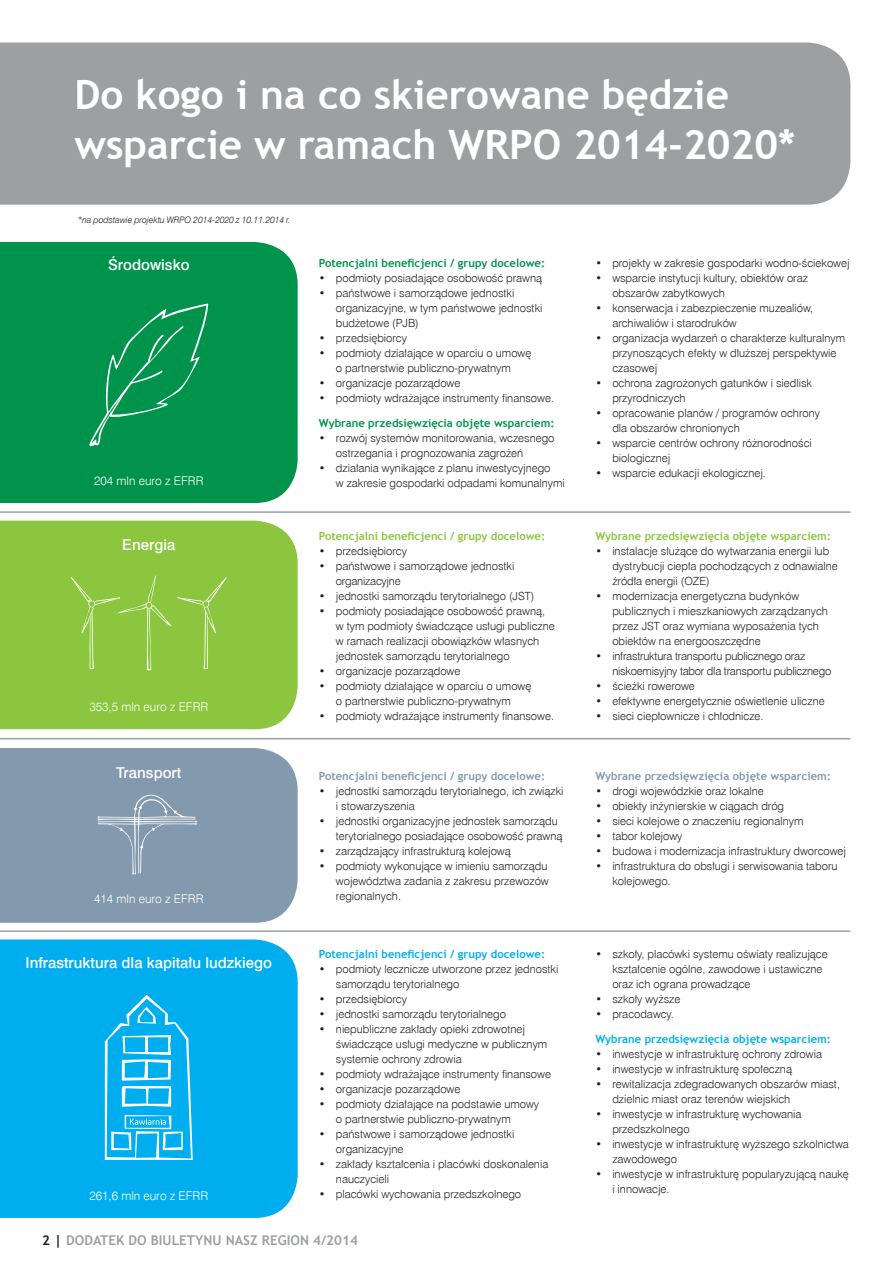
<style>
.page{position:relative;width:893px;height:1263px;background:#fff}
.page>*{position:absolute;margin:0;border:0;box-sizing:border-box;transform-origin:0 0}
.t1{font:700 40.5px/49.5px "Trebuchet MS";color:#fff}
.t2{font:15px "Swis 721 Md EU";color:#fff}
.t3{font:700 13.5px "Trebuchet MS";color:#9d9fa2}
.t4{font:12px "Swis 721 Lt EU";color:#fff}
.t5{font:11.25px/15px "Swis 721 Lt EU";color:#231f20}
.t6{font:11.25px/15px "Swis 721 Lt EU";letter-spacing:-.02em;color:#231f20}
.t7{font:700 11.25px "Trebuchet MS";color:#8399ad}
.t8{font:700 11.25px "Trebuchet MS";color:#00934c}
.t9{font:700 11.25px "Trebuchet MS";color:#8bc63e}
.t10{font:700 11.25px "Trebuchet MS";color:#00aeef}
.t11{font:italic 9px "Swis 721 Lt EU";letter-spacing:-.005em;color:#231f20}
.s1{color:#231f20}
</style>
<div class="page">
<div style="left:0;top:43px;width:850px;height:162px;background:#9d9fa2"></div>
<hr style="left:0;top:511px;width:850px;height:2px;background:#9d9fa2">
<hr style="left:0;top:738px;width:850px;height:1px;background:#9d9fa2">
<hr style="left:0;top:930px;width:850px;height:2px;background:#9d9fa2">
<div style="left:0;top:521px;width:298px;height:208px;background:#8bc63e"></div>
<div style="left:0;top:242px;width:298px;height:261px;background:#00934c"></div>
<svg style="left:89px;top:303px;width:119px;height:143px;background:#109957"></svg>
<div style="left:0;top:748px;width:298px;height:175px;background:#8399ad"></div>
<svg style="left:71px;top:575px;width:156px;height:95px;background:#8fc846"></svg>
<svg style="left:97px;top:794px;width:100px;height:81px;background:#8ca0b3"></svg>
<div style="left:0;top:939px;width:298px;height:279px;background:#00aeef"></div>
<svg style="left:105px;top:995px;width:88px;height:165px;background:#30bdf1"></svg>
<h1 class="t1" style="left:74px;top:70px;width:723px">Do kogo i na co skierowane będzie wsparcie w ramach WRPO 2014-2020*</h1>
<p class="t11" style="left:78px;top:214px;width:214px">*na podstawie projektu WRPO 2014-2020 z 10.11.2014 r.</p>
<h2 class="t2" style="left:108px;top:255px;width:83px">Środowisko</h2>
<p class="t4" style="left:94px;top:474px;width:111px">204 mln euro z EFRR</p>
<h2 class="t2" style="left:122px;top:536px;width:55px">Energia</h2>
<p class="t4" style="left:89px;top:699px;width:120px">353,5 mln euro z EFRR</p>
<h2 class="t2" style="left:116px;top:763px;width:67px">Transport</h2>
<p class="t4" style="left:94px;top:891px;width:111px">414 mln euro z EFRR</p>
<h2 class="t2" style="left:26px;top:953px;width:248px">Infrastruktura dla kapitału ludzkiego</h2>
<p class="t4" style="left:89px;top:1188px;width:120px">261,6 mln euro z EFRR</p>
<p class="t8" style="left:319px;top:256px;width:228px">Potencjalni beneficjenci / grupy docelowe:</p>
<p class="t5" style="left:319px;top:271px;width:225px">• podmioty posiadające osobowość prawną</p>
<p class="t5" style="left:336px;top:286px;width:208px;text-indent:-17px">• państwowe i samorządowe jednostki organizacyjne, w tym państwowe jednostki budżetowe (PJB)</p>
<p class="t5" style="left:319px;top:331px;width:90px">• przedsiębiorcy</p>
<p class="t5" style="left:319px;top:346px;width:214px;text-align:center">• podmioty działające w oparciu o umowę o partnerstwie publiczno-prywatnym</p>
<p class="t5" style="left:319px;top:376px;width:143px">• organizacje pozarządowe</p>
<p class="t5" style="left:319px;top:391px;width:237px">• podmioty wdrażające instrumenty finansowe.</p>
<p class="t8" style="left:319px;top:416px;width:237px">Wybrane przedsięwzięcia objęte wsparciem:</p>
<p class="t5" style="left:336px;top:431px;width:220px;text-indent:-17px">• rozwój systemów monitorowania, wczesnego ostrzegania i prognozowania zagrożeń</p>
<p class="t5" style="left:336px;top:461px;width:230px;text-indent:-17px">• działania wynikające z planu inwestycyjnego<br>w zakresie gospodarki odpadami komunalnymi</p>
<p class="t9" style="left:319px;top:529px;width:228px">Potencjalni beneficjenci / grupy docelowe:</p>
<p class="t5" style="left:319px;top:544px;width:90px">• przedsiębiorcy</p>
<p class="t5" style="left:336px;top:559px;width:180px;text-indent:-17px">• państwowe i samorządowe jednostki organizacyjne</p>
<p class="t5" style="left:319px;top:589px;width:217px">• jednostki samorządu terytorialnego (JST)</p>
<p class="t5" style="left:336px;top:604px;width:220px;text-indent:-17px">• podmioty posiadające osobowość prawną, w tym podmioty świadczące usługi publiczne w ramach realizacji obowiązków własnych jednostek samorządu terytorialnego</p>
<p class="t5" style="left:319px;top:664px;width:143px">• organizacje pozarządowe</p>
<p class="t5" style="left:319px;top:679px;width:214px;text-align:center">• podmioty działające w oparciu o umowę o partnerstwie publiczno-prywatnym</p>
<p class="t5" style="left:319px;top:709px;width:237px">• podmioty wdrażające instrumenty finansowe.</p>
<p class="t7" style="left:319px;top:768px;width:228px">Potencjalni beneficjenci / grupy docelowe:</p>
<p class="t5" style="left:336px;top:783px;width:229px;text-indent:-17px">• jednostki samorządu terytorialnego, ich związki i stowarzyszenia</p>
<p class="t5" style="left:336px;top:813px;width:228px;text-indent:-17px">• jednostki organizacyjne jednostek samorządu terytorialnego posiadające osobowość prawną</p>
<p class="t5" style="left:319px;top:843px;width:193px">• zarządzający infrastrukturą kolejową</p>
<p class="t5" style="left:336px;top:858px;width:214px;text-align:justify;text-indent:-17px">• podmioty wykonujące w imieniu samorządu województwa zadania z zakresu przewozów regionalnych.</p>
<p class="t10" style="left:319px;top:947px;width:228px">Potencjalni beneficjenci / grupy docelowe:</p>
<p class="t5" style="left:336px;top:962px;width:224px;text-indent:-17px">• podmioty lecznicze utworzone przez jednostki samorządu terytorialnego</p>
<p class="t5" style="left:319px;top:992px;width:90px">• przedsiębiorcy</p>
<p class="t5" style="left:319px;top:1007px;width:189px">• jednostki samorządu terytorialnego</p>
<p class="t5" style="left:336px;top:1022px;width:213px;text-indent:-17px">• niepubliczne zakłady opieki zdrowotnej świadczące usługi medyczne w publicznym systemie ochrony zdrowia</p>
<p class="t5" style="left:319px;top:1067px;width:234px">• podmioty wdrażające instrumenty finansowe</p>
<p class="t5" style="left:319px;top:1082px;width:143px">• organizacje pozarządowe</p>
<p class="t5" style="left:336px;top:1097px;width:205px;text-indent:-17px">• podmioty działające na podstawie umowy o partnerstwie publiczno-prywatnym</p>
<p class="t5" style="left:336px;top:1127px;width:180px;text-indent:-17px">• państwowe i samorządowe jednostki organizacyjne</p>
<p class="t5" style="left:336px;top:1157px;width:214px;text-indent:-17px">• zakłady kształcenia i placówki doskonalenia nauczycieli</p>
<p class="t5" style="left:319px;top:1186px;width:204px">• placówki wychowania przedszkolnego</p>
<p class="t3" style="left:42px;top:1231px;width:317px"><span class="s1">2 |</span> Dodatek DO BIULETYNU NASZ REGION 4/2014</p>
<p class="t5" style="left:595px;top:256px;width:256px">• projekty w zakresie gospodarki wodno-ściekowej</p>
<p class="t5" style="left:612px;top:271px;width:197px;text-indent:-17px">• wsparcie instytucji kultury, obiektów oraz obszarów zabytkowych</p>
<p class="t5" style="left:612px;top:301px;width:202px;text-indent:-17px">• konserwacja i zabezpieczenie muzealiów, archiwaliów i starodruków</p>
<p class="t5" style="left:612px;top:331px;width:234px;text-indent:-17px">• organizacja wydarzeń o charakterze kulturalnym przynoszących efekty w dłuższej perspektywie czasowej</p>
<p class="t5" style="left:612px;top:376px;width:201px;text-indent:-17px">• ochrona zagrożonych gatunków i siedlisk przyrodniczych</p>
<p class="t5" style="left:612px;top:406px;width:209px;text-indent:-17px">• opracowanie planów / programów ochrony dla obszarów chronionych</p>
<p class="t5" style="left:612px;top:436px;width:201px;text-indent:-17px">• wsparcie centrów ochrony różnorodności biologicznej</p>
<p class="t5" style="left:595px;top:466px;width:172px">• wsparcie edukacji ekologicznej.</p>
<p class="t9" style="left:595px;top:529px;width:237px">Wybrane przedsięwzięcia objęte wsparciem:</p>
<p class="t5" style="left:612px;top:543px;width:227px;text-indent:-17px">• instalacje służące do wytwarzania energii lub dystrybucji ciepła pochodzących z odnawialne źródła energii (OZE)</p>
<p class="t5" style="left:612px;top:588px;width:217px;text-indent:-17px">• modernizacja energetyczna budynków publicznych i mieszkaniowych zarządzanych przez JST oraz wymiana wyposażenia tych obiektów na energooszczędne</p>
<p class="t6" style="left:612px;top:648px;width:220px;text-indent:-17px">• infrastruktura transportu publicznego oraz niskoemisyjny tabor dla transportu publicznego</p>
<p class="t5" style="left:595px;top:678px;width:101px">• ścieżki rowerowe</p>
<p class="t5" style="left:595px;top:693px;width:231px">• efektywne energetycznie oświetlenie uliczne</p>
<p class="t5" style="left:595px;top:708px;width:170px">• sieci ciepłownicze i chłodnicze.</p>
<p class="t7" style="left:595px;top:768px;width:237px">Wybrane przedsięwzięcia objęte wsparciem:</p>
<p class="t5" style="left:595px;top:783px;width:170px">• drogi wojewódzkie oraz lokalne</p>
<p class="t5" style="left:595px;top:798px;width:190px">• obiekty inżynierskie w ciągach dróg</p>
<p class="t5" style="left:595px;top:813px;width:210px">• sieci kolejowe o znaczeniu regionalnym</p>
<p class="t5" style="left:595px;top:828px;width:89px">• tabor kolejowy</p>
<p class="t5" style="left:595px;top:843px;width:252px">• budowa i modernizacja infrastruktury dworcowej</p>
<p class="t5" style="left:612px;top:858px;width:227px;text-indent:-17px">• infrastruktura do obsługi i serwisowania taboru kolejowego.</p>
<p class="t5" style="left:612px;top:946px;width:217px;text-indent:-17px">• szkoły, placówki systemu oświaty realizujące kształcenie ogólne, zawodowe i ustawiczne oraz ich ograna prowadzące</p>
<p class="t5" style="left:595px;top:991px;width:87px">• szkoły wyższe</p>
<p class="t5" style="left:595px;top:1006px;width:80px">• pracodawcy.</p>
<p class="t10" style="left:595px;top:1032px;width:237px">Wybrane przedsięwzięcia objęte wsparciem:</p>
<p class="t5" style="left:595px;top:1046px;width:228px">• inwestycje w infrastrukturę ochrony zdrowia</p>
<p class="t5" style="left:595px;top:1061px;width:198px">• inwestycje w infrastrukturę społeczną</p>
<p class="t5" style="left:612px;top:1076px;width:229px;text-indent:-17px">• rewitalizacja zdegradowanych obszarów miast, dzielnic miast oraz terenów wiejskich</p>
<p class="t5" style="left:612px;top:1106px;width:191px;text-indent:-17px">• inwestycje w infrastrukturę wychowania przedszkolnego</p>
<p class="t5" style="left:612px;top:1136px;width:238px;text-indent:-17px">• inwestycje w infrastrukturę wyższego szkolnictwa zawodowego</p>
<p class="t5" style="left:612px;top:1166px;width:238px;text-indent:-17px">• inwestycje w infrastrukturę popularyzującą naukę i innowacje.</p>
</div>
